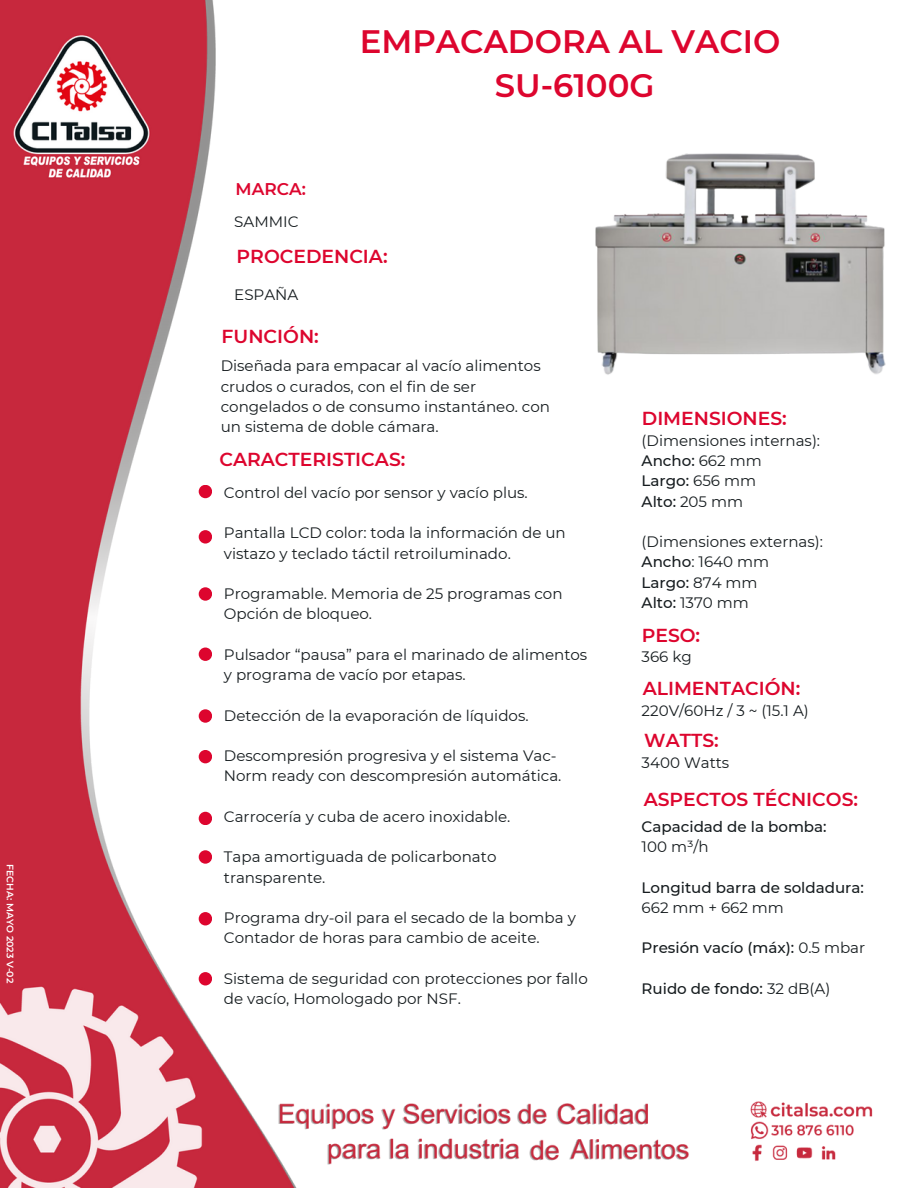
<style>
.page{position:relative;width:918px;height:1188px;background:#fff}
.page>*{position:absolute;margin:0;border:0;box-sizing:border-box;transform-origin:0 0}
.t1{font:600 32.4px "Montserrat";color:#dd052e}
.t2{font:600 18.75px "Montserrat";color:#dd052e}
.t3{font:600 16.95px "Montserrat";color:#dd052e}
.t4{font:15.15px/20.2px "Montserrat";color:#161c1f}
.t5{font:500 15.15px/20.2px "Montserrat";color:#161c1f}
.t6{font:600 9.45px "Montserrat";color:#fff}
.s1{font-weight:400}
.s2{font-weight:500}
</style>
<div class="page">
<img style="left:0;top:0;width:873px;height:1188px">
<div style="left:199px;top:485px;width:13px;height:13px;background:#dd052e;border-radius:50%"></div>
<div style="left:199px;top:530px;width:13px;height:14px;background:#dd052e;border-radius:50%"></div>
<div style="left:199px;top:587px;width:13px;height:14px;background:#dd052e;border-radius:50%"></div>
<div style="left:199px;top:648px;width:13px;height:13px;background:#dd052e;border-radius:50%"></div>
<div style="left:199px;top:709px;width:13px;height:14px;background:#dd052e;border-radius:50%"></div>
<div style="left:199px;top:750px;width:13px;height:13px;background:#dd052e;border-radius:50%"></div>
<div style="left:199px;top:812px;width:13px;height:13px;background:#dd052e;border-radius:50%"></div>
<div style="left:199px;top:850px;width:13px;height:14px;background:#dd052e;border-radius:50%"></div>
<div style="left:199px;top:912px;width:13px;height:13px;background:#dd052e;border-radius:50%"></div>
<div style="left:199px;top:972px;width:13px;height:14px;background:#dd052e;border-radius:50%"></div>
<img style="left:585px;top:148px;width:301px;height:232px">
<p class="t6" style="left:16px;top:864px;width:121px;rotate:90deg">FECHA: MAYO 2023 V-02</p>
<p class="t1" style="left:360px;top:21px;width:422px">EMPACADORA AL VACIO</p>
<p class="t1" style="left:495px;top:66px;width:161px">SU-6100G</p>
<p class="t3" style="left:236px;top:179px;width:72px">MARCA:</p>
<p class="t4" style="left:234px;top:212px;width:66px">SAMMIC</p>
<p class="t2" style="left:237px;top:245px;width:152px">PROCEDENCIA:</p>
<p class="t4" style="left:234px;top:284px;width:66px">ESPAÑA</p>
<p class="t2" style="left:222px;top:325px;width:99px">FUNCIÓN:</p>
<p class="t4" style="left:221px;top:356px;width:331px">Diseñada para empacar al vacío alimentos crudos o curados, con el fin de ser congelados o de consumo instantáneo. con un sistema de doble cámara.</p>
<p class="t2" style="left:219px;top:447px;width:187px">CARACTERISTICAS:</p>
<p class="t4" style="left:224px;top:482px;width:305px">Control del vacío por sensor y vacío plus.</p>
<p class="t4" style="left:224px;top:523px;width:343px">Pantalla LCD color: toda la información de un vistazo y teclado táctil retroiluminado.</p>
<p class="t4" style="left:224px;top:584px;width:340px">Programable. Memoria de 25 programas con<br>Opción de bloqueo.</p>
<p class="t4" style="left:224px;top:644px;width:365px">Pulsador “pausa” para el marinado de alimentos y programa de vacío por etapas.</p>
<p class="t4" style="left:224px;top:705px;width:306px">Detección de la evaporación de líquidos.</p>
<p class="t4" style="left:224px;top:746px;width:339px">Descompresión progresiva y el sistema Vac-<br>Norm ready con descompresión automática.</p>
<p class="t4" style="left:224px;top:806px;width:288px">Carrocería y cuba de acero inoxidable.</p>
<p class="t4" style="left:224px;top:847px;width:274px">Tapa amortiguada de policarbonato transparente.</p>
<p class="t4" style="left:224px;top:908px;width:353px">Programa dry-oil para el secado de la bomba y<br>Contador de horas para cambio de aceite.</p>
<p class="t4" style="left:224px;top:968px;width:365px">Sistema de seguridad con protecciones por fallo de vacío, Homologado por NSF.</p>
<p class="t2" style="left:642px;top:407px;width:146px">DIMENSIONES:</p>
<p class="t4" style="left:642px;top:430px;width:180px">(Dimensiones internas):</p>
<p class="t5" style="left:642px;top:451px;width:122px">Ancho: <span class="s1">662 mm</span></p>
<p class="t5" style="left:642px;top:471px;width:116px">Largo: <span class="s1">656 mm</span></p>
<p class="t5" style="left:642px;top:491px;width:103px">Alto: <span class="s1">205 mm</span></p>
<p class="t4" style="left:642px;top:532px;width:183px">(Dimensiones externas):</p>
<p class="t4" style="left:642px;top:552px;width:129px"><span class="s2">Ancho</span>: 1640 mm</p>
<p class="t5" style="left:642px;top:572px;width:117px">Largo: <span class="s1">874 mm</span></p>
<p class="t4" style="left:642px;top:592px;width:109px"><span class="s2">Alto:</span> 1370 mm</p>
<p class="t2" style="left:642px;top:624px;width:60px">PESO:</p>
<p class="t4" style="left:642px;top:647px;width:52px">366 kg</p>
<p class="t2" style="left:643px;top:677px;width:159px">ALIMENTACIÓN:</p>
<p class="t4" style="left:642px;top:700px;width:169px">220V/60Hz / 3 ~ (15.1 A)</p>
<p class="t2" style="left:644px;top:729px;width:76px">WATTS:</p>
<p class="t4" style="left:642px;top:752px;width:89px">3400 Watts</p>
<p class="t2" style="left:644px;top:788px;width:216px">ASPECTOS TÉCNICOS:</p>
<p class="t5" style="left:642px;top:816px;width:187px">Capacidad de la bomba:<br><span class="s1">100 m³/h</span></p>
<p class="t5" style="left:642px;top:877px;width:224px">Longitud barra de soldadura:<br><span class="s1">662 mm + 662 mm</span></p>
<p class="t5" style="left:642px;top:938px;width:225px">Presión vacío (máx): <span class="s1">0.5 mbar</span></p>
<p class="t5" style="left:642px;top:978px;width:190px">Ruido de fondo: <span class="s1">32 dB(A)</span></p>
</div>
